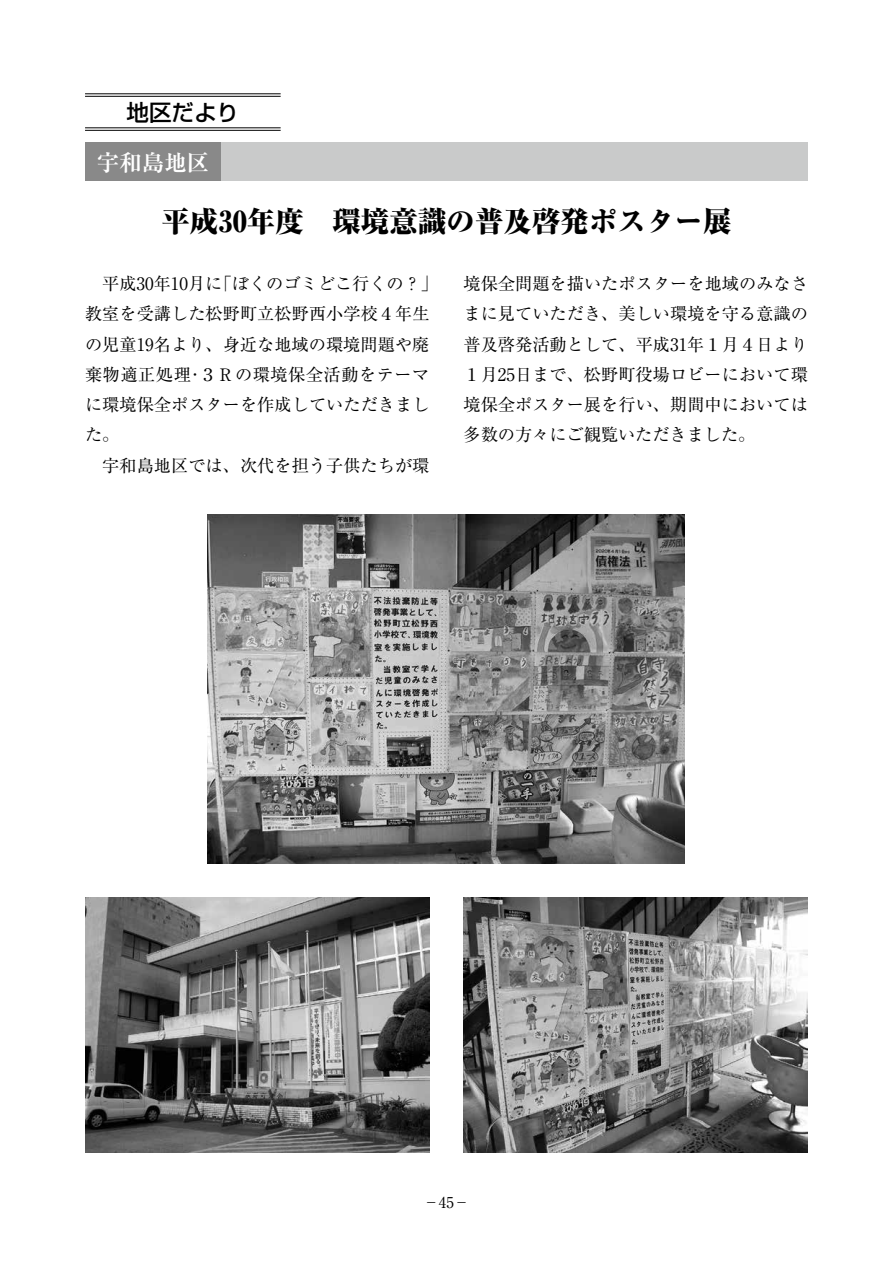
<style>
.page{position:relative;width:893px;height:1263px;background:#fff}
.page>*{position:absolute;margin:0;border:0;box-sizing:border-box;transform-origin:0 0}
.t1{font:800 expanded 28.5px "Ryumin Pr 5";color:#000}
.t2{font:700 22.5px "Ryumin Pr 5";color:#fff}
.t3{font:500 22.5px "Shin Go Pr 5";color:#000}
.t4{font:17.1px/30.3px "Ryumin Pr 5";letter-spacing:.005em;color:#000}
.t5{font:15px "Ryumin Pr 5";color:#000}
</style>
<div class="page">
<img style="left:85px;top:897px;width:344px;height:255px">
<img style="left:208px;top:514px;width:477px;height:349px">
<img style="left:463px;top:897px;width:345px;height:255px">
<div style="left:85px;top:143px;width:136px;height:38px;background:#898989"></div>
<div style="left:221px;top:143px;width:587px;height:38px;background:#c9caca"></div>
<hr style="left:85px;top:94px;width:196px;height:1px;background:#000">
<hr style="left:85px;top:96px;width:196px;height:1px;background:#000">
<hr style="left:85px;top:128px;width:196px;height:1px;background:#000">
<hr style="left:85px;top:130px;width:196px;height:1px;background:#000">
<h2 class="t3" style="left:127px;top:94px;width:114px">地区だより</h2>
<h2 class="t2" style="left:97px;top:144px;width:114px">宇和島地区</h2>
<h1 class="t1" style="left:161px;top:199px;width:571px">平成30年度　環境意識の普及啓発ポスター展</h1>
<p class="t4" style="left:85px;top:267px;width:354px">　平成30年10月に「ぼくのゴミどこ行くの？」教室を受講した松野町立松野西小学校４年生の児童19名より、身近な地域の環境問題や廃棄物適正処理･３Ｒの環境保全活動をテーマに環境保全ポスターを作成していただきました。<br>　宇和島地区では、次代を担う子供たちが環</p>
<p class="t4" style="left:463px;top:267px;width:346px;text-align:justify">境保全問題を描いたポスターを地域のみなさまに見ていただき、美しい環境を守る意識の普及啓発活動として、平成31年１月４日より１月25日まで、松野町役場ロビーにおいて環境保全ポスター展を行い、期間中においては多数の方々にご観覧いただきました。</p>
<p class="t5" style="left:424px;top:1191px;width:46px">−45−</p>
</div>
